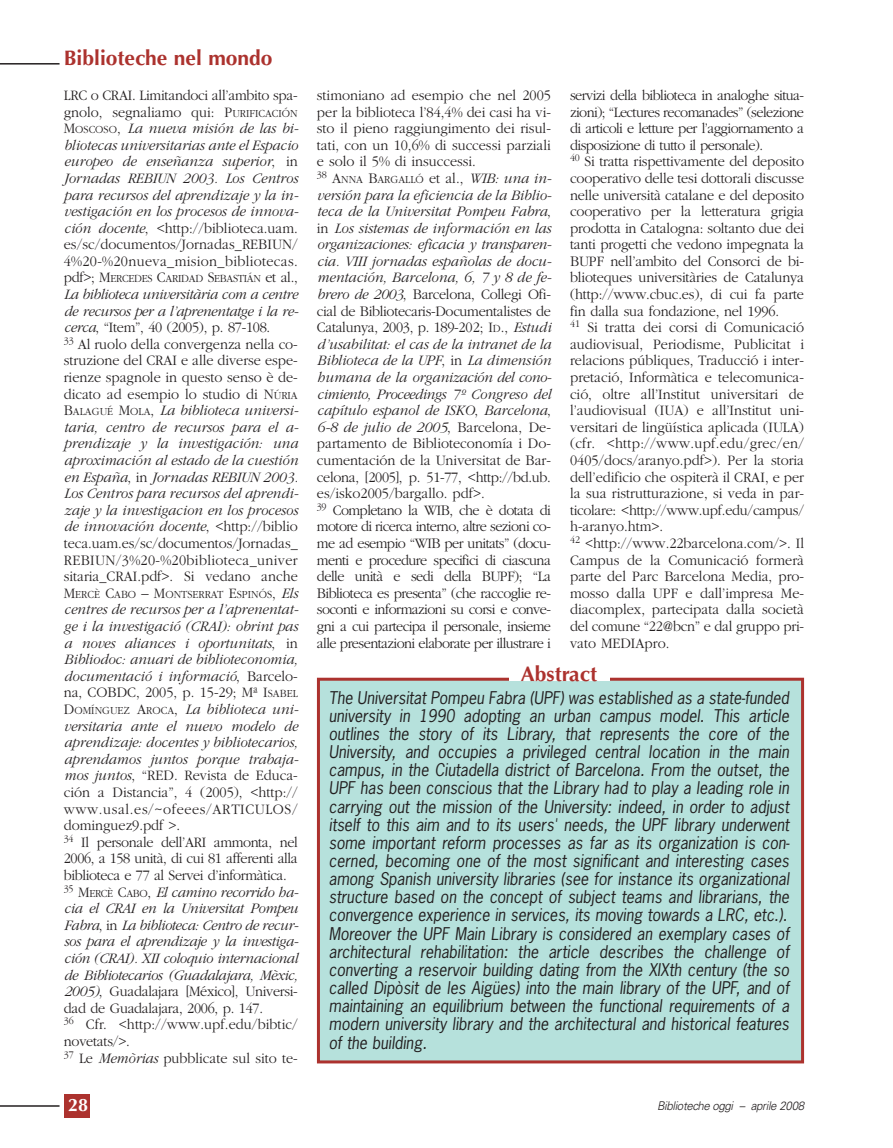
<style>
.page{position:relative;width:893px;height:1148px;background:#fff}
.page>*{position:absolute;margin:0;border:0;box-sizing:border-box;transform-origin:0 0}
.t1{font:700 21px "Optima";color:#ac322e}
.t2{font:700 18px "Optima";color:#fff}
.t3{font:italic 16.5px/18.1px "News Gothic";color:#231f20;scale:.95 1}
.t4{font:italic 300 15px/16.6px "Garamond";color:#231f20;scale:.95 1}
.t5{font:300 15px/16.6px "Garamond";letter-spacing:-.01em;color:#231f20;text-align:justify;scale:.95 1}
.t6{font:300 15px/16.6px "Garamond";letter-spacing:-.035em;color:#231f20;scale:.95 1}
.t7{font:italic 300 12px "Univers";letter-spacing:-.03em;color:#231f20;scale:.95 1}
.t8{font:300 11.25px "Garamond";color:#231f20;scale:.95 1}
.t9{font:300 11.25px "Garamond";letter-spacing:-.025em;color:#231f20;scale:.95 1}
.s1{font-style:normal}
.s2{font-style:normal;font-size:11.25px}
.s3{font-size:15px}
.s4{font-style:italic;font-size:15px}
.s5{font-style:italic}
.s6{font-size:11.25px}
</style>
<div class="page">
<hr style="left:0;top:1105px;width:60px;height:1px;background:#231f20">
<div style="left:64px;top:1094px;width:26px;height:23px;background:#ac322e"></div>
<hr style="left:0;top:63px;width:60px;height:2px;background:#231f20">
<div style="left:318px;top:679px;width:484px;height:382px;background:#b6e1dc"></div>
<div style="left:317px;top:677px;width:487px;height:386px;border:3px solid #ac322e"></div>
<div style="left:508px;top:674px;width:101px;height:6px;background:#fff"></div>
<h1 class="t1" style="left:64px;top:49px;width:210px">Biblioteche nel mondo</h1>
<p class="t4" style="left:64px;top:88px;width:248px;text-align:justify"><span class="s1">LRC o CRAI. Limitandoci all’ambito spa&shy;gnolo, segnaliamo qui: P</span><span class="s2">URIFICACIÓN </span><span class="s1">M</span><span class="s2">OSCOSO</span><span class="s1">,</span> La nueva misión de las bi&shy;bliotecas universitarias ante el Espacio europeo de enseñanza superior<span class="s1">, in </span>Jornadas REBIUN 2003. Los Centros para recursos del aprendizaje y la in&shy;vestigación en los procesos de innova&shy;ción docente<span class="s1">, &lt;http://biblioteca.uam. es/sc/documentos/Jornadas_REBIUN/ 4%20-%20nueva_mision_bibliotecas.</span></p>
<p class="t9" style="left:64px;top:274px;width:248px"><span class="s3">pdf&gt;; M</span>ERCEDES <span class="s3">C</span>ARIDAD <span class="s3">S</span>EBASTIÁN <span class="s3">et al.,</span></p>
<p class="t4" style="left:64px;top:287px;width:248px">La biblioteca universitària com a centre de recursos per a l’aprenentatge i la re&shy;cerca<span class="s1">, “Item”, 40 (2005), p. 87-108.<br></span><sup>33</sup> <span class="s1">Al ruolo della convergenza nella co&shy;struzione del CRAI e alle diverse espe&shy;rienze spagnole in questo senso è de&shy;dicato ad esempio lo studio di N</span><span class="s2">ÚRIA </span><span class="s1">B</span><span class="s2">ALAGUÉ</span> <span class="s1">M</span><span class="s2">OLA</span><span class="s1">,</span> La biblioteca universi&shy;taria, centro de recursos para el a&shy;prendizaje y la investigación: una aproximación al estado de la cuestión en España<span class="s1">, in</span> Jornadas REBIUN 2003.<br>Los Centros para recursos del aprendi&shy;zaje y la investigacion en los procesos de innovación docente<span class="s1">, &lt;http://biblio teca.uam.es/sc/documentos/Jornadas_ REBIUN/3%20-%20biblioteca_univer sitaria_CRAI.pdf&gt;. Si vedano anche</span></p>
<p class="t8" style="left:64px;top:590px;width:248px"><span class="s3">M</span>ERCÈ <span class="s3">C</span>ABO <span class="s3">– M</span>ONTSERRAT <span class="s3">E</span>SPINÓS<span class="s3">,</span> <span class="s4">Els</span></p>
<p class="t4" style="left:64px;top:602px;width:248px">centres de recursos per a l’aprenentat&shy;ge i la investigació (CRAI): obrint pas a noves aliances i oportunitats<span class="s1">, in </span>Bibliodoc: anuari de biblioteconomia, documentació i informació<span class="s1">, Barcelo&shy;na, COBDC, 2005, p. 15-29; Mª I</span><span class="s2">SABEL </span><span class="s1">D</span><span class="s2">OMÍNGUEZ</span> <span class="s1">A</span><span class="s2">ROCA</span><span class="s1">,</span> La biblioteca uni&shy;versitaria ante el nuevo modelo de aprendizaje: docentes y bibliotecarios, aprendamos juntos porque trabaja&shy;mos juntos<span class="s1">, “RED. Revista de Educa&shy;ción a Distancia”, 4 (2005), &lt;http:// www.usal.es/~ofeees/ARTICULOS/ dominguez9.pdf &gt;.<br></span><sup>34</sup> <span class="s1">Il personale dell’ARI ammonta, nel 2006, a 158 unità, di cui 81 afferenti alla biblioteca e 77 al Servei d’informàtica.<br></span><sup>35</sup> <span class="s1">M</span><span class="s2">ERCÈ</span> <span class="s1">C</span><span class="s2">ABO</span><span class="s1">,</span> El camino recorrido ha&shy;cia el CRAI en la Universitat Pompeu Fabra<span class="s1">, in</span> La biblioteca: Centro de recur&shy;sos para el aprendizaje y la investiga&shy;ción (CRAI). XII coloquio internacional de Bibliotecarios (Guadalajara, Mèxic, 2005)<span class="s1">, Guadalajara [México], Universi&shy;dad de Guadalajara, 2006, p. 147.<br></span><sup>36</sup> <span class="s1">Cfr. &lt;http://www.upf.edu/bibtic/ novetats/&gt;.<br></span><sup>37</sup> <span class="s1">Le</span> Memòrias <span class="s1">pubblicate sul sito te-</span></p>
<p class="t2" style="left:68px;top:1097px;width:22px">28</p>
<p class="t5" style="left:317px;top:88px;width:248px">stimoniano ad esempio che nel 2005 per la biblioteca l’84,4% dei casi ha vi&shy;sto il pieno raggiungimento dei risul&shy;tati, con un 10,6% di successi parziali e solo il 5% di insuccessi.</p>
<p class="t8" style="left:317px;top:175px;width:248px"><sup>38</sup> <span class="s3">A</span>NNA <span class="s3">B</span>ARGALLÓ <span class="s3">et al.,</span> <span class="s4">WIB: una in-</span></p>
<p class="t6" style="left:317px;top:188px;width:248px"><span class="s5">versión para la eficiencia de la Biblio&shy;teca de la Universitat Pompeu Fabra</span>, in <span class="s5">Los sistemas de información en las organizaciones: eficacia y transparen&shy;cia. VIII jornadas españolas de docu&shy;mentación, Barcelona, 6, 7 y 8 de fe&shy;brero de 2003</span>, Barcelona, Collegi Ofi&shy;cial de Bibliotecaris-Documentalistes de Catalunya, 2003, p. 189-202; I<span class="s6">D</span>., <span class="s5">Estudi d’usabilitat: el cas de la intranet de la Biblioteca de la UPF</span>, in <span class="s5">La dimensión humana de la organización del cono&shy;cimiento, Proceedings 7º Congreso del capítulo espanol de ISKO</span>, <span class="s5">Barcelona</span>, <span class="s5">6-8 de julio de 2005</span>, Barcelona, De&shy;partamento de Biblioteconomía i Do&shy;cumentación de la Universitat de Bar&shy;celona, [2005], p. 51-77, &lt;http://bd.ub. es/isko2005/bargallo. pdf&gt;.<br><sup>39</sup> Completano la WIB, che è dotata di motore di ricerca interno, altre sezioni co&shy;me ad esempio “WIB per unitats” (docu&shy;menti e procedure specifici di ciascuna delle unità e sedi della BUPF); “La Biblioteca es presenta” (che raccoglie re&shy;soconti e informazioni su corsi e conve&shy;gni a cui partecipa il personale, insieme alle presentazioni elaborate per illustrare i</p>
<p class="t5" style="left:570px;top:88px;width:248px;text-align:left">servizi della biblioteca in analoghe situa&shy;zioni); “Lectures recomanades” (selezione di articoli e letture per l’aggiornamento a disposizione di tutto il personale).<br><sup>40</sup> Si tratta rispettivamente del deposito cooperativo delle tesi dottorali discusse nelle università catalane e del deposito cooperativo per la letteratura grigia prodotta in Catalogna: soltanto due dei tanti progetti che vedono impegnata la BUPF nell’ambito del Consorci de bi&shy;blioteques universitàries de Catalunya (http://www.cbuc.es), di cui fa parte fin dalla sua fondazione, nel 1996.<br><sup>41</sup> Si tratta dei corsi di Comunicació audiovisual, Periodisme, Publicitat i relacions públiques, Traducció i inter&shy;pretació, Informàtica e telecomunica&shy;ció, oltre all’Institut universitari de l’audiovisual (IUA) e all’Institut uni&shy;versitari de lingüística aplicada (IULA) (cfr. &lt;http://www.upf.edu/grec/en/ 0405/docs/aranyo.pdf&gt;). Per la storia dell’edificio che ospiterà il CRAI, e per la sua ristrutturazione, si veda in par&shy;ticolare: &lt;http://www.upf.edu/campus/ h-aranyo.htm&gt;.<br><sup>42</sup> &lt;http://www.22barcelona.com/&gt;. Il Campus de la Comunicació formerà parte del Parc Barcelona Media, pro&shy;mosso dalla UPF e dall’impresa Me&shy;diacomplex, partecipata dalla società del comune “22@bcn” e dal gruppo pri&shy;vato MEDIApro.</p>
<h1 class="t1" style="left:521px;top:665px;width:78px">Abstract</h1>
<p class="t3" style="left:329px;top:689px;width:486px">The Universitat Pompeu Fabra (UPF) was established as a state-funded university in 1990 adopting an urban campus model. This article outlines the story of its Library, that represents the core of the University, and occupies a privileged central location in the main campus, in the Ciutadella district of Barcelona. From the outset, the UPF has been conscious that the Library had to play a leading role in carrying out the mission of the University: indeed, in order to adjust itself to this aim and to its users' needs, the UPF library underwent some important reform processes as far as its organization is con&shy;cerned, becoming one of the most significant and interesting cases among Spanish university libraries (see for instance its organizational structure based on the concept of subject teams and librarians, the convergence experience in services, its moving towards a LRC, etc.).<br>Moreover the UPF Main Library is considered an exemplary cases of architectural rehabilitation: the article describes the challenge of converting a reservoir building dating from the XIXth century (the so called Dipòsit de les Aigües) into the main library of the UPF, and of maintaining an equilibrium between the functional requirements of a modern university library and the architectural and historical features of the building.</p>
<p class="t7" style="left:657px;top:1100px;width:156px">Biblioteche oggi – aprile 2008</p>
</div>
